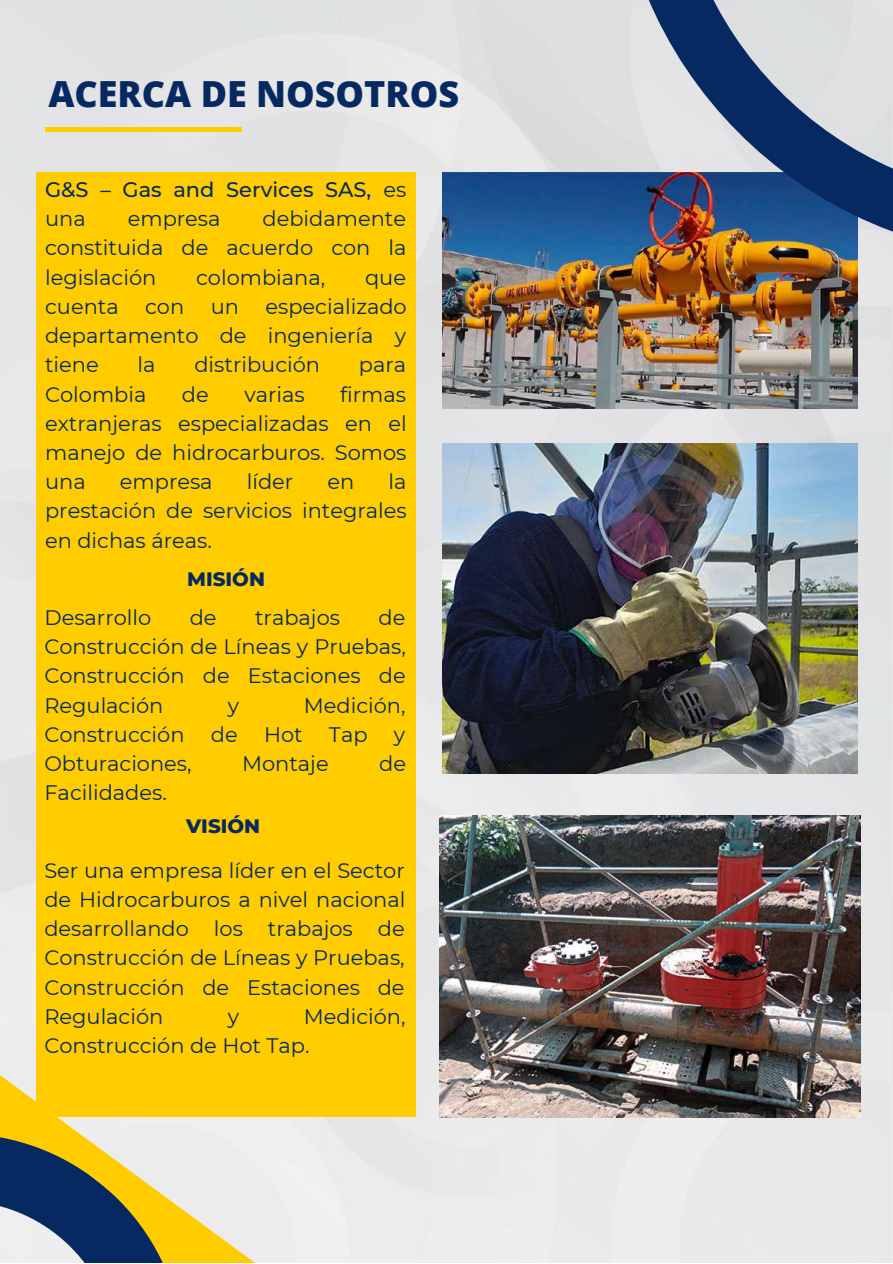
<style>
.page{position:relative;width:893px;height:1264px;background:#fff}
.page>*{position:absolute;margin:0;border:0;box-sizing:border-box;transform-origin:0 0}
.t1{font:800 36px "Open Sans";color:#062961}
.t2{font:21px/29.2px "Montserrat";color:#062961;text-align:justify}
.t3{font:500 21px/29.2px "Montserrat";color:#062961}
.t4{font:800 19.8px "Montserrat";color:#062961}
.s1{font-weight:400}
</style>
<div class="page">
<img style="left:0;top:0;width:892px;height:1262px">
<div style="left:275px;top:1117px;width:59px;height:145px;background:#efefef"></div>
<svg style="left:0;top:1042px;width:275px;height:220px;background:#b6b392"></svg>
<div style="left:36px;top:172px;width:380px;height:945px;background:#fc0"></div>
<hr style="left:45px;top:127px;width:197px;height:4px;background:#fc0">
<img style="left:442px;top:172px;width:415px;height:236px">
<img style="left:616px;top:0;width:276px;height:294px">
<img style="left:442px;top:444px;width:415px;height:329px">
<img style="left:439px;top:815px;width:421px;height:302px">
<h1 class="t1" style="left:48px;top:68px;width:412px">ACERCA DE NOSOTROS</h1>
<p class="t3" style="left:45px;top:175px;width:363px">G&amp;S – Gas and Services SAS, <span class="s1">es una</span></p>
<p class="t2" style="left:45px;top:204px;width:363px;text-indent:217px">debidamente constituida de acuerdo con la legislación</p>
<p class="t2" style="left:128px;top:204px;width:94px">empresa</p>
<p class="t2" style="left:196px;top:262px;width:131px">colombiana,</p>
<p class="t2" style="left:365px;top:262px;width:42px">que</p>
<p class="t2" style="left:45px;top:292px;width:363px;text-indent:220px">especializado departamento de ingeniería y tiene</p>
<p class="t2" style="left:45px;top:292px;width:75px">cuenta</p>
<p class="t2" style="left:145px;top:292px;width:41px">con</p>
<p class="t2" style="left:211px;top:292px;width:30px">un</p>
<p class="t2" style="left:138px;top:350px;width:19px">la</p>
<p class="t2" style="left:194px;top:350px;width:127px">distribución</p>
<p class="t2" style="left:359px;top:350px;width:49px">para</p>
<p class="t2" style="left:45px;top:379px;width:103px">Colombia</p>
<p class="t2" style="left:182px;top:379px;width:28px">de</p>
<p class="t2" style="left:244px;top:379px;width:62px">varias</p>
<p class="t2" style="left:45px;top:379px;width:363px;text-indent:295px">firmas extranjeras especializadas en el manejo de hidrocarburos. Somos una</p>
<p class="t2" style="left:45px;top:467px;width:363px;text-indent:343px">la prestación de servicios integrales en dichas áreas.</p>
<p class="t2" style="left:120px;top:467px;width:94px">empresa</p>
<p class="t2" style="left:247px;top:467px;width:48px">líder</p>
<p class="t2" style="left:327px;top:467px;width:28px">en</p>
<p class="t4" style="left:187px;top:566px;width:79px">MISIÓN</p>
<p class="t2" style="left:44px;top:603px;width:108px">Desarrollo</p>
<p class="t2" style="left:190px;top:603px;width:28px">de</p>
<p class="t2" style="left:255px;top:603px;width:86px">trabajos</p>
<p class="t2" style="left:44px;top:603px;width:363px;text-indent:334px">de Construcción de Líneas y Pruebas, Construcción de Estaciones de Regulación</p>
<p class="t2" style="left:228px;top:690px;width:13px">y</p>
<p class="t2" style="left:304px;top:690px;width:103px">Medición,</p>
<p class="t2" style="left:44px;top:719px;width:142px">Construcción</p>
<p class="t2" style="left:211px;top:719px;width:28px">de</p>
<p class="t2" style="left:264px;top:719px;width:40px">Hot</p>
<p class="t2" style="left:329px;top:719px;width:40px">Tap</p>
<p class="t2" style="left:394px;top:719px;width:13px">y</p>
<p class="t2" style="left:44px;top:749px;width:149px">Obturaciones,</p>
<p class="t2" style="left:242px;top:749px;width:88px">Montaje</p>
<p class="t2" style="left:379px;top:749px;width:28px">de</p>
<p class="t2" style="left:44px;top:778px;width:124px">Facilidades.</p>
<p class="t4" style="left:186px;top:813px;width:76px">VISIÓN</p>
<p class="t2" style="left:44px;top:855px;width:362px">Ser una empresa líder en el Sector de Hidrocarburos a nivel nacional desarrollando los trabajos de Construcción de Líneas y Pruebas, Construcción de Estaciones de Regulación</p>
<p class="t2" style="left:44px;top:1001px;width:362px;text-indent:259px">Medición,<br>Construcción de Hot Tap.</p>
<p class="t2" style="left:228px;top:1001px;width:13px">y</p>
</div>
